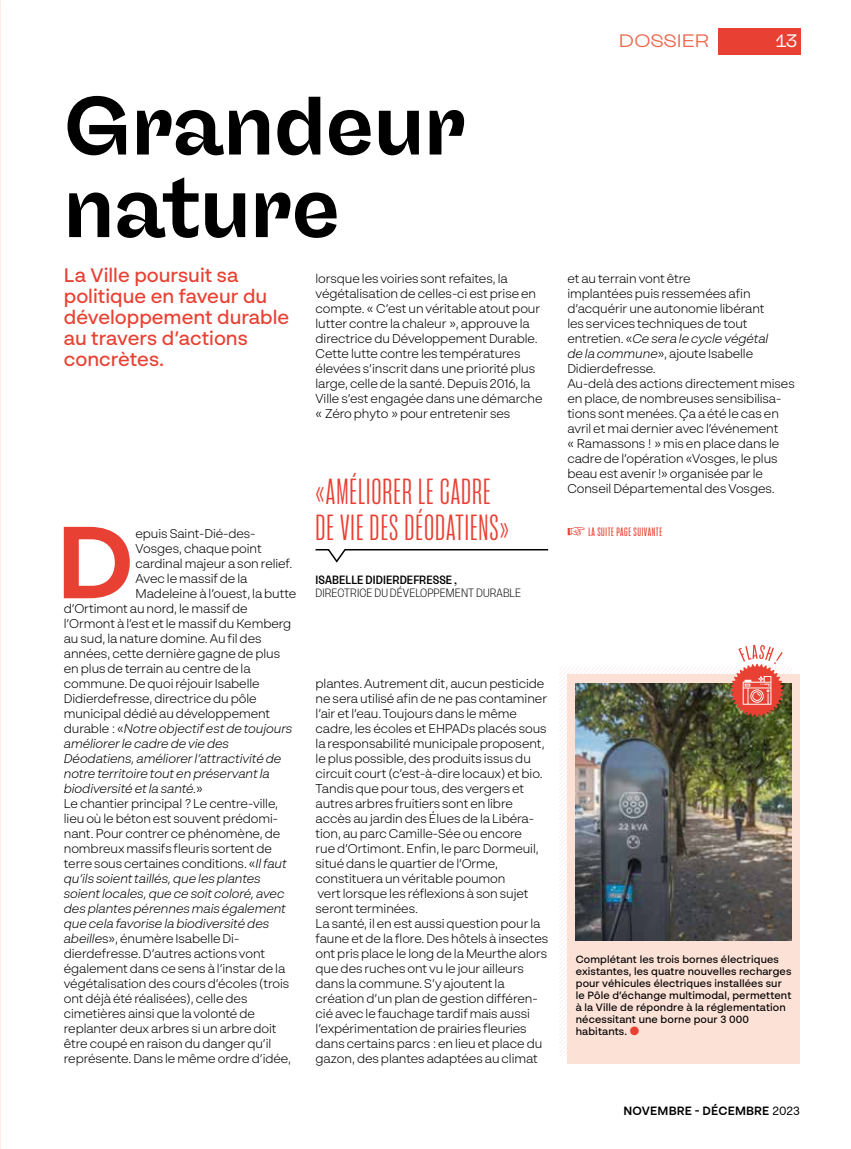
<style>
.page{position:relative;width:851px;height:1149px;background:#fff}
.page>*{position:absolute;margin:0;border:0;box-sizing:border-box;transform-origin:0 0}
.t1{font:700 102px "Freigeist";color:#e84133}
.t2{font:700 82.5px/82.5px "Freigeist";color:#000}
.t3{font:36px/36px "Seriguela";letter-spacing:.03em;color:#e84133}
.t4{font:500 19.5px/21px "BR Sonoma";color:#e84133}
.t5{font:expanded 18px "Freigeist";color:#ed6850}
.t6{font:18px "Freigeist";color:#fff}
.t7{font:300 12.75px/15px "BR Sonoma";letter-spacing:-.005em;color:#000}
.t8{font:italic 300 12.75px "BR Sonoma";letter-spacing:-.005em;color:#000}
.t9{font:300 12px "Freigeist Con";letter-spacing:.01em;color:#000}
.t10{font:500 12px "Freigeist Con";letter-spacing:.01em;color:#000}
.t11{font:600 12px "BR Sonoma";letter-spacing:.01em;color:#000}
.t12{font:500 12px "Seriguela";letter-spacing:.05em;color:#e84133}
.t13{font:500 10.5px/12px "BR Sonoma";letter-spacing:.01em;color:#000}
.s1{font-style:normal}
.s2{font-style:italic}
.s3{color:#e84133}
.s4{font-weight:400}
</style>
<div class="page">
<div style="left:717px;top:28px;width:83px;height:27px;background:#e84133"></div>
<svg style="left:315px;top:549px;width:234px;height:14px"></svg>
<div style="left:567px;top:673px;width:232px;height:390px;background:#fce1d6"></div>
<img style="left:559px;top:644px;width:233px;height:412px">
<img style="left:0;top:0;width:1px;height:1148px">
<h2 class="t2" style="left:64px;top:84px;width:403px">Grandeur nature</h2>
<h3 class="t4" style="left:64px;top:264px;width:227px">La Ville poursuit sa politique en faveur du développement durable au travers d’actions concrètes.</h3>
<p class="t7" style="left:315px;top:270px;width:228px">lorsque les voiries sont refaites, la végétalisation de celles-ci est prise en compte. « C’est un véritable atout pour lutter contre la chaleur », approuve la directrice du Développement Durable.<br>Cette lutte contre les températures élevées s’inscrit dans une priorité plus large, celle de la santé. Depuis 2016, la Ville s’est engagée dans une démarche « Zéro phyto » pour entretenir ses</p>
<h1 class="t1" style="left:56px;top:498px;width:80px">D</h1>
<p class="t7" style="left:135px;top:526px;width:121px">epuis Saint-Dié-des-</p>
<p class="t7" style="left:135px;top:541px;width:128px">Vosges, chaque point</p>
<p class="t7" style="left:135px;top:556px;width:158px">cardinal majeur a son relief.</p>
<p class="t7" style="left:135px;top:571px;width:113px">Avec le massif de la</p>
<p class="t7" style="left:135px;top:585px;width:162px">Madeleine à l’ouest, la butte</p>
<p class="t7" style="left:64px;top:600px;width:185px">d’Ortimont au nord, le massif de</p>
<p class="t7" style="left:64px;top:615px;width:229px">l’Ormont à l’est et le massif du Kemberg</p>
<p class="t7" style="left:64px;top:630px;width:199px">au sud, la nature domine. Au fil des</p>
<p class="t7" style="left:64px;top:645px;width:218px">années, cette dernière gagne de plus</p>
<p class="t7" style="left:64px;top:660px;width:188px">en plus de terrain au centre de la</p>
<p class="t7" style="left:64px;top:675px;width:197px">commune. De quoi réjouir Isabelle</p>
<p class="t7" style="left:64px;top:690px;width:194px">Didierdefresse, directrice du pôle</p>
<p class="t7" style="left:64px;top:705px;width:208px">municipal dédié au développement</p>
<p class="t8" style="left:64px;top:720px;width:230px"><span class="s1">durable : «</span>Notre objectif est de toujours</p>
<p class="t8" style="left:64px;top:735px;width:167px">améliorer le cadre de vie des</p>
<p class="t8" style="left:64px;top:750px;width:219px">Déodatiens, améliorer l’attractivité de</p>
<p class="t8" style="left:64px;top:765px;width:207px">notre territoire tout en préservant la</p>
<p class="t8" style="left:64px;top:780px;width:140px">biodiversité et la santé.<span class="s1">»</span></p>
<p class="t7" style="left:64px;top:795px;width:216px">Le chantier principal ? Le centre-ville,</p>
<p class="t7" style="left:64px;top:810px;width:216px">lieu où le béton est souvent prédomi-</p>
<p class="t7" style="left:64px;top:825px;width:218px">nant. Pour contrer ce phénomène, de</p>
<p class="t7" style="left:64px;top:840px;width:209px">nombreux massifs fleuris sortent de</p>
<p class="t7" style="left:64px;top:855px;width:224px">terre sous certaines conditions. «<span class="s2">Il faut</span></p>
<p class="t8" style="left:64px;top:870px;width:198px">qu’ils soient taillés, que les plantes</p>
<p class="t8" style="left:64px;top:885px;width:222px">soient locales, que ce soit coloré, avec</p>
<p class="t8" style="left:64px;top:900px;width:223px">des plantes pérennes mais également</p>
<p class="t8" style="left:64px;top:915px;width:207px">que cela favorise la biodiversité des</p>
<p class="t7" style="left:64px;top:930px;width:177px"><span class="s2">abeille</span>s», énumère Isabelle Di-</p>
<p class="t7" style="left:64px;top:945px;width:203px">dierdefresse. D’autres actions vont</p>
<p class="t7" style="left:64px;top:960px;width:223px">également dans ce sens à l’instar de la</p>
<p class="t7" style="left:64px;top:975px;width:227px">végétalisation des cours d’écoles (trois</p>
<p class="t7" style="left:64px;top:990px;width:185px">ont déjà été réalisées), celle des</p>
<p class="t7" style="left:64px;top:1005px;width:193px">cimetières ainsi que la volonté de</p>
<p class="t7" style="left:64px;top:1020px;width:214px">replanter deux arbres si un arbre doit</p>
<p class="t7" style="left:64px;top:1035px;width:209px">être coupé en raison du danger qu’il</p>
<p class="t7" style="left:64px;top:1050px;width:229px">représente. Dans le même ordre d’idée,</p>
<h3 class="t3" style="left:315px;top:472px;width:195px">«AMÉLIORER LE CADRE<br>DE VIE DES DÉODATIENS»</h3>
<p class="t10" style="left:315px;top:572px;width:143px">ISABELLE DIDIERDEFRESSE ,</p>
<p class="t9" style="left:315px;top:586px;width:207px">DIRECTRICE DU DÉVELOPPEMENT DURABLE</p>
<p class="t7" style="left:315px;top:675px;width:234px">plantes. Autrement dit, aucun pesticide ne sera utilisé afin de ne pas contaminer l’air et l’eau. Toujours dans le même cadre, les écoles et EHPADs placés sous la responsabilité municipale proposent, le plus possible, des produits issus du circuit court (c’est-à-dire locaux) et bio.<br>Tandis que pour tous, des vergers et autres arbres fruitiers sont en libre accès au jardin des Élues de la Libéra&shy;tion, au parc Camille-Sée ou encore<br>rue d’Ortimont. Enfin, le parc Dormeuil, situé dans le quartier de l’Orme, constituera un véritable poumon<br>vert lorsque les réflexions à son sujet seront terminées.<br>La santé, il en est aussi question pour la faune et de la flore. Des hôtels à insectes ont pris place le long de la Meurthe alors que des ruches ont vu le jour ailleurs dans la commune. S’y ajoutent la création d’un plan de gestion différen&shy;cié avec le fauchage tardif mais aussi l’expérimentation de prairies fleuries dans certains parcs : en lieu et place du gazon, des plantes adaptées au climat</p>
<h3 class="t5" style="left:619px;top:30px;width:92px">DOSSIER</h3>
<h3 class="t6" style="left:776px;top:30px;width:22px">13</h3>
<p class="t7" style="left:567px;top:270px;width:229px">et au terrain vont être<br>implantées puis ressemées afin d’acquérir une autonomie libérant<br>les services techniques de tout entretien. «<span class="s2">Ce sera le cycle végétal<br>de la commune</span>», ajoute Isabelle Didierdefresse.<br>Au-delà des actions directement mises en place, de nombreuses sensibilisa&shy;tions sont menées. Ça a été le cas en avril et mai dernier avec l’événement<br>« Ramassons ! » mis en place dans le cadre de l’opération «Vosges, le plus beau est avenir !» organisée par le Conseil Départemental des Vosges.</p>
<p class="t12" style="left:567px;top:524px;width:96px">☞ LA SUITE PAGE SUIVANTE</p>
<p class="t13" style="left:575px;top:952px;width:217px">Complétant les trois bornes électriques existantes, les quatre nouvelles recharges pour véhicules électriques installées sur le Pôle d’échange multimodal, permettent à la Ville de répondre à la réglementation nécessitant une borne pour 3 000 habitants. <span class="s3">●</span></p>
<p class="t11" style="left:623px;top:1102px;width:178px">NOVEMBRE - DÉCEMBRE <span class="s4">2023</span></p>
</div>
